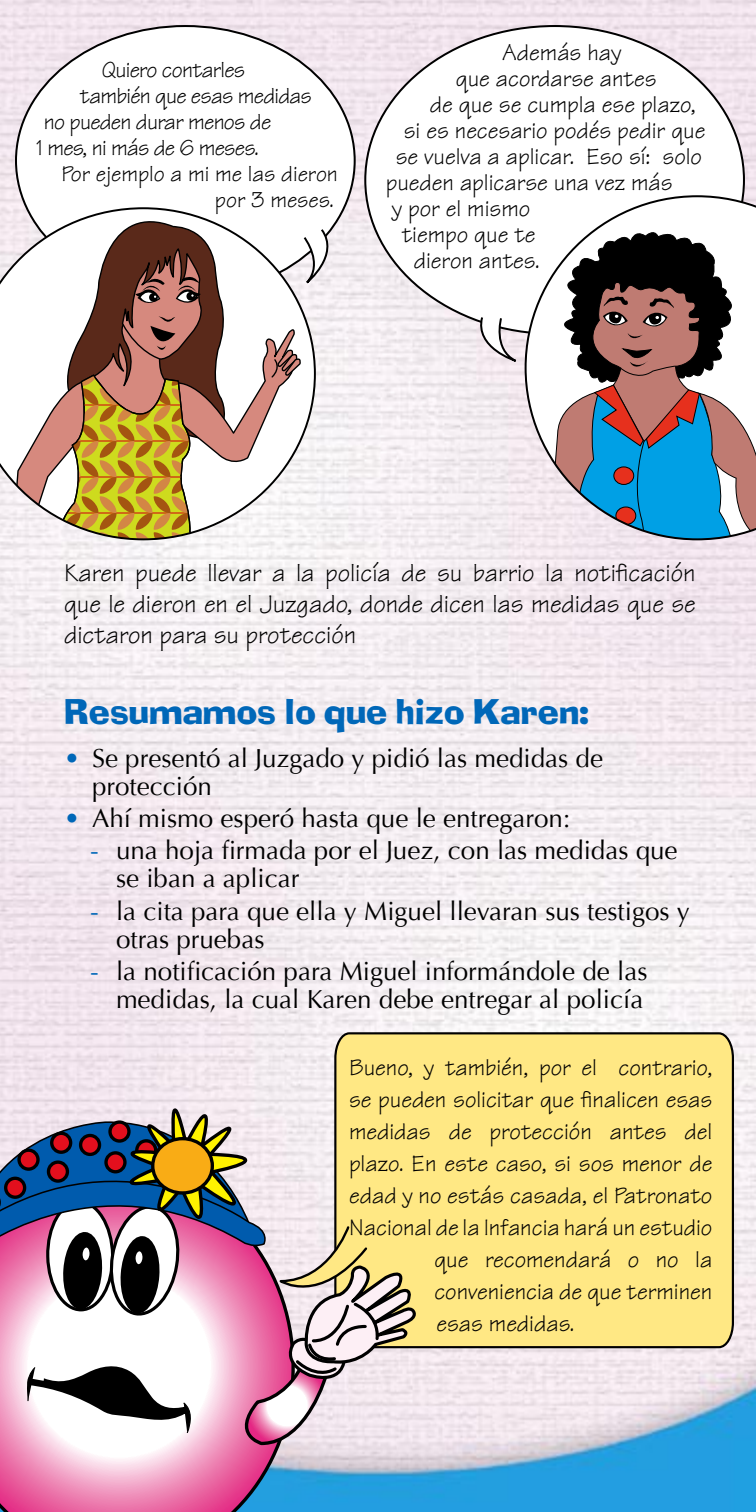
<style>
.page{position:relative;width:756px;height:1512px;background:#fff}
.page>*{position:absolute;margin:0;border:0;box-sizing:border-box;transform-origin:0 0}
.TIT2{font:34px "Ad Lib Font";color:#0067b8}
.FLOTA{font:26px/28px "Optima";color:#000}
.BODY{font:26px/31.2px "Tekton";color:#000;text-align:justify}
.BODY-2{font:24px "Tekton";color:#000}
.BODY-3{font:23px "Tekton";letter-spacing:-.03em;color:#000}
.BODY-4{font:23px/26px "Tekton";color:#000;text-align:right}
.s1{color:#0067b8}
</style>
<div class="page">
<img style="left:0;top:0;width:756px;height:1512px">
<div style="left:365px;top:26px;width:379px;height:308px;background:#fff;border-radius:50%"></div>
<div style="left:16px;top:26px;width:339px;height:269px;background:#fff;border-radius:50%"></div>
<div style="left:333px;top:1031px;width:402px;height:318px;background:#ffe884"></div>
<svg style="left:0;top:1447px;width:295px;height:65px;background:#d78bb9"></svg>
<svg style="left:525px;top:195px;width:231px;height:345px"></svg>
<svg style="left:0;top:1066px;width:419px;height:381px"></svg>
<svg style="left:0;top:208px;width:340px;height:331px"></svg>
<svg style="left:474px;top:317px;width:44px;height:47px"></svg>
<p class="BODY-3" style="left:102px;top:56px;width:145px">Quiero contarles</p>
<p class="BODY-3" style="left:80px;top:82px;width:233px">también que esas medidas</p>
<p class="BODY-3" style="left:44px;top:108px;width:229px">no pueden durar menos de</p>
<p class="BODY-3" style="left:36px;top:134px;width:224px">1 mes, ni más de 6 meses.</p>
<p class="BODY-4" style="left:62px;top:161px;width:278px">Por ejemplo a mi me las dieron por 3 meses.</p>
<p class="BODY-2" style="left:502px;top:38px;width:121px">Además hay</p>
<p class="BODY-2" style="left:456px;top:64px;width:202px">que acordarse antes</p>
<p class="BODY-2" style="left:430px;top:90px;width:267px">de que se cumpla ese plazo,</p>
<p class="BODY-2" style="left:404px;top:116px;width:303px">si es necesario podés pedir que</p>
<p class="BODY-2" style="left:396px;top:142px;width:308px">se vuelva a aplicar. Eso sí: solo</p>
<p class="BODY-2" style="left:386px;top:168px;width:288px">pueden aplicarse una vez más</p>
<p class="BODY-2" style="left:392px;top:194px;width:140px">y por el mismo</p>
<p class="BODY-2" style="left:402px;top:220px;width:135px">tiempo que te</p>
<p class="BODY-2" style="left:414px;top:246px;width:127px">dieron antes.</p>
<p class="BODY" style="left:64px;top:557px;width:633px">Karen puede llevar a la policía de su barrio la notificación que le dieron en el Juzgado, donde dicen las medidas que se dictaron para su protección</p>
<p class="TIT2" style="left:64px;top:692px;width:527px">Resumamos lo que hizo Karen:</p>
<p class="FLOTA" style="left:92px;top:744px;width:513px;text-indent:-28px"><span class="s1">•</span> Se presentó al Juzgado y pidió las medidas de protección</p>
<p class="FLOTA" style="left:64px;top:804px;width:508px"><span class="s1">•</span> Ahí mismo esperó hasta que le entregaron:</p>
<p class="FLOTA" style="left:116px;top:837px;width:563px;text-indent:-26px"><span class="s1">-</span> una hoja firmada por el Juez, con las medidas que se iban a aplicar</p>
<p class="FLOTA" style="left:116px;top:897px;width:575px;text-indent:-26px"><span class="s1">-</span> la cita para que ella y Miguel llevaran sus testigos y otras pruebas</p>
<p class="FLOTA" style="left:90px;top:957px;width:559px;text-align:right"><span class="s1">-</span> la notificación para Miguel informándole de las medidas, la cual Karen debe entregar al policía</p>
<p class="BODY-2" style="left:349px;top:1052px;width:365px">Bueno, y también, por el contrario,</p>
<p class="BODY-2" style="left:349px;top:1084px;width:365px">se pueden solicitar que finalicen esas</p>
<p class="BODY-2" style="left:349px;top:1116px;width:365px">medidas de protección antes del</p>
<p class="BODY-2" style="left:349px;top:1148px;width:365px">plazo. En este caso, si sos menor de</p>
<p class="BODY-2" style="left:349px;top:1180px;width:365px">edad y no estás casada, el Patronato</p>
<p class="BODY-2" style="left:349px;top:1212px;width:365px">Nacional de la Infancia hará un estudio</p>
<p class="BODY-2" style="left:434px;top:1244px;width:280px">que recomendará o no la</p>
<p class="BODY-2" style="left:434px;top:1276px;width:280px">conveniencia de que terminen</p>
<p class="BODY-2" style="left:436px;top:1308px;width:140px">esas medidas.</p>
</div>
